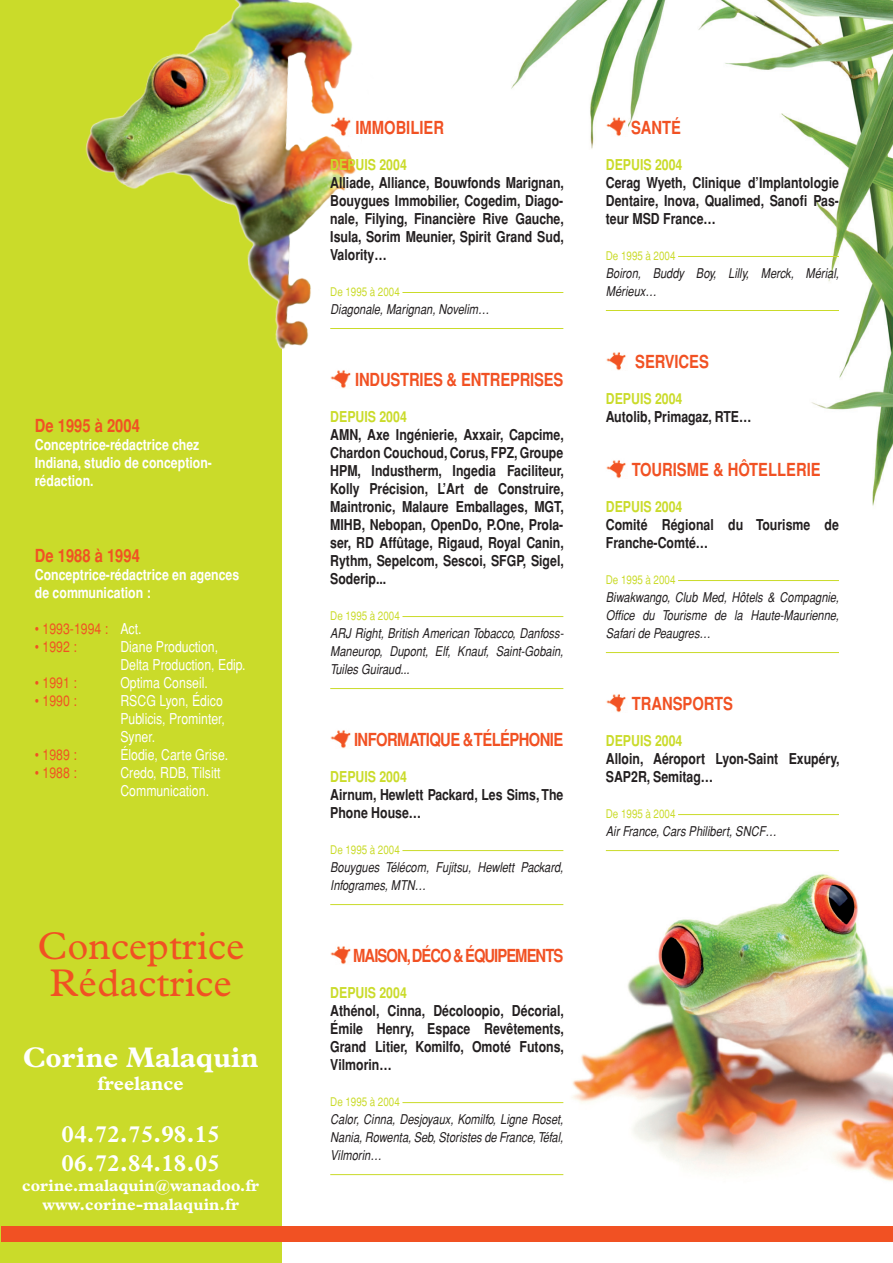
<style>
.page{position:relative;width:893px;height:1263px;background:#fff}
.page>*{position:absolute;margin:0;border:0;box-sizing:border-box;transform-origin:0 0}
.t1{font:38.85px/36.6px "Plantin";color:#f15123;text-align:center}
.t2{font:700 28.5px "Plantin";color:#fff}
.t3{font:700 24px/28.8px "Plantin";color:#fff}
.t4{font:700 19.5px "Plantin";color:#fff}
.t5{font:700 condensed 18px "Helvetica";letter-spacing:-.01em;color:#f15123}
.t6{font:700 condensed 18px "Helvetica";letter-spacing:-.03em;color:#f15123}
.t7{font:700 condensed 18px "Helvetica";letter-spacing:-.05em;color:#f15123}
.t8{font:700 16.5px/19.8px "Plantin";color:#fff;text-align:center}
.t9{font:700 condensed 15px/18px "Helvetica";color:#231f20;text-align:justify}
.t10{font:condensed 15px/18px "Helvetica";color:#fff}
.t11{font:700 condensed 15px/18px "Helvetica";color:#fff}
.t12{font:700 condensed 15px "Helvetica";color:#cadb2a}
.t13{font:condensed 15px "Helvetica";color:#f15123}
.t14{font:italic condensed 13.5px/18px "Helvetica";color:#231f20;text-align:justify}
.t15{font:condensed 12px "Helvetica";color:#cadb2a}
.s1{color:#fff}
</style>
<div class="page">
<img style="left:566px;top:0;width:327px;height:506px">
<div style="left:0;top:0;width:281px;height:1262px;background:#cadb2a"></div>
<div style="left:1px;top:1226px;width:891px;height:15px;background:#f15123"></div>
<img style="left:85px;top:0;width:481px;height:407px">
<img style="left:563px;top:874px;width:330px;height:308px">
<img style="left:330px;top:117px;width:22px;height:20px">
<hr style="left:402px;top:292px;width:161px;height:1px;background:#cadb2a">
<hr style="left:330px;top:328px;width:233px;height:1px;background:#cadb2a">
<img style="left:330px;top:369px;width:22px;height:20px">
<hr style="left:402px;top:616px;width:161px;height:1px;background:#cadb2a">
<hr style="left:330px;top:688px;width:233px;height:1px;background:#cadb2a">
<img style="left:330px;top:730px;width:21px;height:19px">
<hr style="left:402px;top:850px;width:161px;height:1px;background:#cadb2a">
<hr style="left:330px;top:904px;width:233px;height:1px;background:#cadb2a">
<img style="left:330px;top:946px;width:21px;height:19px">
<hr style="left:402px;top:1102px;width:161px;height:1px;background:#cadb2a">
<hr style="left:330px;top:1174px;width:233px;height:1px;background:#cadb2a">
<img style="left:606px;top:117px;width:22px;height:20px">
<hr style="left:678px;top:256px;width:161px;height:1px;background:#cadb2a">
<hr style="left:606px;top:310px;width:233px;height:1px;background:#cadb2a">
<img style="left:606px;top:351px;width:22px;height:20px">
<img style="left:606px;top:459px;width:22px;height:20px">
<hr style="left:678px;top:580px;width:161px;height:1px;background:#cadb2a">
<hr style="left:606px;top:652px;width:233px;height:1px;background:#cadb2a">
<img style="left:606px;top:694px;width:20px;height:19px">
<hr style="left:678px;top:814px;width:161px;height:1px;background:#cadb2a">
<hr style="left:606px;top:850px;width:233px;height:1px;background:#cadb2a">
<p class="t5" style="left:35px;top:415px;width:107px">De 1995 à 2004</p>
<p class="t11" style="left:35px;top:436px;width:179px">Conceptrice-rédactrice chez<br>Indiana, studio de conception&shy;rédaction.</p>
<p class="t5" style="left:35px;top:545px;width:107px">De 1988 à 1994</p>
<p class="t11" style="left:35px;top:565px;width:206px">Conceptrice-rédactrice en agences de communication :</p>
<p class="t13" style="left:35px;top:620px;width:108px">• 1993-1994 : <span class="s1">Act.</span></p>
<p class="t13" style="left:35px;top:638px;width:43px">• 1992 :</p>
<p class="t10" style="left:120px;top:637px;width:127px">Diane Production,<br>Delta Production, Edip.</p>
<p class="t13" style="left:35px;top:674px;width:43px">• 1991 :</p>
<p class="t10" style="left:120px;top:673px;width:89px">Optima Conseil.</p>
<p class="t13" style="left:35px;top:692px;width:43px">• 1990 :</p>
<p class="t10" style="left:120px;top:691px;width:106px">RSCG Lyon, Édico<br>Publicis, Prominter,<br>Syner.</p>
<p class="t13" style="left:35px;top:746px;width:43px">• 1989 :</p>
<p class="t10" style="left:120px;top:745px;width:109px">Élodie, Carte Grise.</p>
<p class="t13" style="left:35px;top:764px;width:43px">• 1988 :</p>
<p class="t10" style="left:120px;top:763px;width:102px">Credo, RDB, Tilsitt<br>Communication.</p>
<h1 class="t1" style="left:37px;top:927px;width:209px">Conceptrice<br>Rédactrice</h1>
<h2 class="t2" style="left:23px;top:1040px;width:237px">Corine Malaquin</h2>
<h3 class="t4" style="left:98px;top:1072px;width:88px">freelance</h3>
<h3 class="t3" style="left:62px;top:1119px;width:160px">04.72.75.98.15<br>06.72.84.18.05</h3>
<p class="t8" style="left:22px;top:1175px;width:238px">corine.malaquin@wanadoo.fr www.corine-malaquin.fr</p>
<p class="t5" style="left:355px;top:117px;width:90px">IMMOBILIER</p>
<p class="t12" style="left:330px;top:156px;width:78px">Depuis 2004</p>
<p class="t9" style="left:330px;top:173px;width:235px">Alliade, Alliance, Bouwfonds Marignan, Bouygues Immobilier, Cogedim, Diago&shy;nale, Filying, Financière Rive Gauche, Isula, Sorim Meunier, Spirit Grand Sud, Valority…</p>
<p class="t15" style="left:330px;top:285px;width:71px">De 1995 à 2004</p>
<p class="t14" style="left:330px;top:300px;width:160px">Diagonale, Marignan, Novelim…</p>
<p class="t5" style="left:355px;top:369px;width:209px">INDUSTRIES &amp; ENTREPRISES</p>
<p class="t12" style="left:330px;top:408px;width:78px">Depuis 2004</p>
<p class="t9" style="left:330px;top:425px;width:235px">AMN, Axe Ingénierie, Axxair, Capcime, Chardon Couchoud, Corus, FPZ, Groupe HPM, Industherm, Ingedia Faciliteur, Kolly Précision, L’Art de Construire, Maintronic, Malaure Emballages, MGT, MIHB, Nebopan, OpenDo, P.One, Prola&shy;ser, RD Affûtage, Rigaud, Royal Canin, Rythm, Sepelcom, Sescoi, SFGP, Sigel, Soderip...</p>
<p class="t15" style="left:330px;top:609px;width:71px">De 1995 à 2004</p>
<p class="t14" style="left:330px;top:624px;width:235px">ARJ Right, British American Tobacco, Danfoss-Maneurop, Dupont, Elf, Knauf, Saint-Gobain, Tuiles Guiraud...</p>
<p class="t6" style="left:354px;top:729px;width:211px">INFORMATIQUE &amp; TÉLÉPHONIE</p>
<p class="t12" style="left:330px;top:768px;width:78px">Depuis 2004</p>
<p class="t9" style="left:330px;top:785px;width:235px">Airnum, Hewlett Packard, Les Sims, The<br>Phone House…</p>
<p class="t15" style="left:330px;top:843px;width:71px">De 1995 à 2004</p>
<p class="t14" style="left:330px;top:858px;width:235px">Bouygues Télécom, Fujitsu, Hewlett Packard,<br>Infogrames, MTN…</p>
<p class="t7" style="left:353px;top:945px;width:211px">MAISON,DÉCO &amp; ÉQUIPEMENTS</p>
<p class="t12" style="left:330px;top:984px;width:78px">Depuis 2004</p>
<p class="t9" style="left:330px;top:1001px;width:235px">Athénol, Cinna, Décoloopio, Décorial, Émile Henry, Espace Revêtements, Grand Litier, Komilfo, Omoté Futons, Vilmorin…</p>
<p class="t15" style="left:330px;top:1095px;width:71px">De 1995 à 2004</p>
<p class="t14" style="left:330px;top:1110px;width:235px">Calor, Cinna, Desjoyaux, Komilfo, Ligne Roset, Nania, Rowenta, Seb, Storistes de France, Téfal, Vilmorin…</p>
<p class="t5" style="left:631px;top:117px;width:52px">SANTÉ</p>
<p class="t12" style="left:606px;top:156px;width:78px">Depuis 2004</p>
<p class="t9" style="left:606px;top:173px;width:235px">Cerag Wyeth, Clinique d’Implantologie Dentaire, Inova, Qualimed, Sanofi Pas&shy;teur MSD France…</p>
<p class="t15" style="left:606px;top:249px;width:71px">De 1995 à 2004</p>
<p class="t14" style="left:606px;top:264px;width:235px">Boiron, Buddy Boy, Lilly, Merck, Mérial,<br>Mérieux…</p>
<p class="t5" style="left:635px;top:351px;width:75px">SERVICES</p>
<p class="t12" style="left:606px;top:390px;width:78px">Depuis 2004</p>
<p class="t9" style="left:606px;top:407px;width:147px">Autolib, Primagaz, RTE…</p>
<p class="t5" style="left:632px;top:459px;width:190px">TOURISME &amp; HÔTELLERIE</p>
<p class="t12" style="left:606px;top:498px;width:78px">Depuis 2004</p>
<p class="t9" style="left:606px;top:515px;width:235px">Comité Régional du Tourisme de<br>Franche-Comté…</p>
<p class="t15" style="left:606px;top:573px;width:71px">De 1995 à 2004</p>
<p class="t14" style="left:606px;top:588px;width:235px">Biwakwango, Club Med, Hôtels &amp; Compagnie, Office du Tourisme de la Haute-Maurienne, Safari de Peaugres…</p>
<p class="t5" style="left:632px;top:693px;width:102px">TRANSPORTS</p>
<p class="t12" style="left:606px;top:732px;width:78px">Depuis 2004</p>
<p class="t9" style="left:606px;top:749px;width:235px">Alloin, Aéroport Lyon-Saint Exupéry,<br>SAP2R, Semitag…</p>
<p class="t15" style="left:606px;top:807px;width:71px">De 1995 à 2004</p>
<p class="t14" style="left:606px;top:822px;width:172px">Air France, Cars Philibert, SNCF…</p>
</div>
